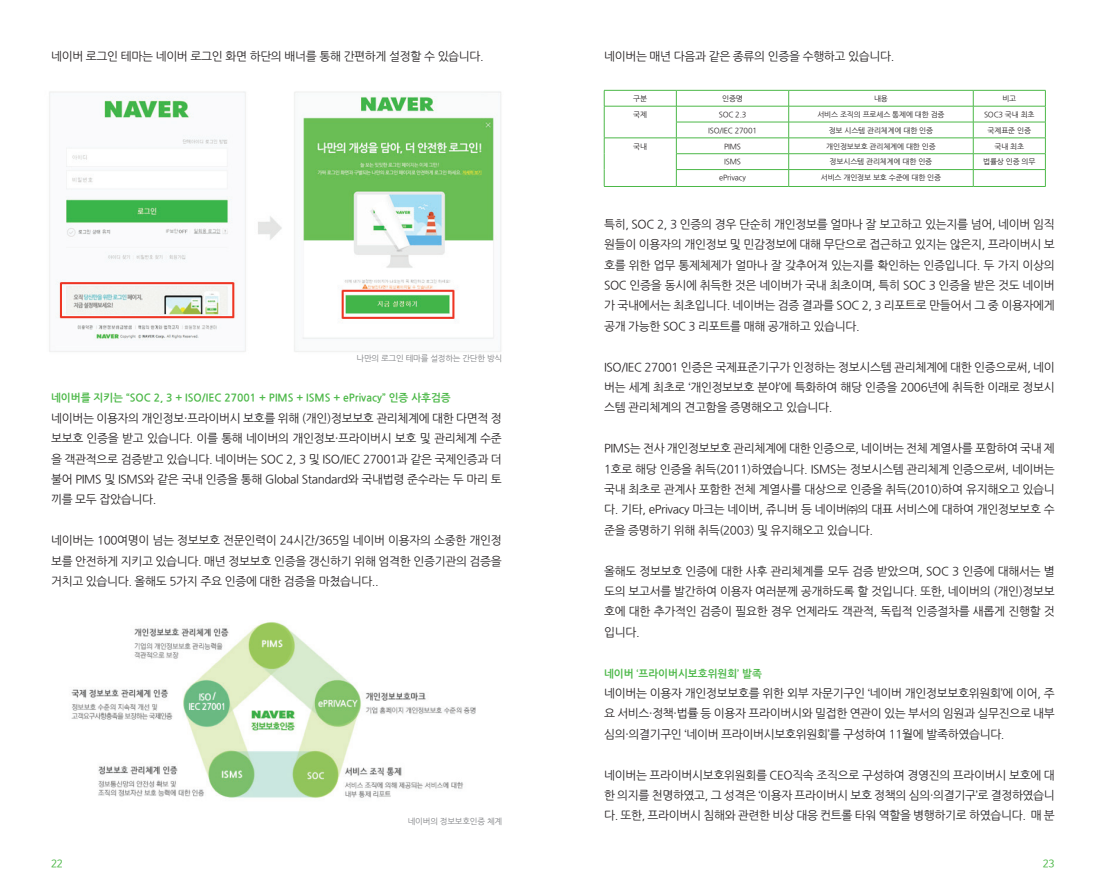
<style>
.page{position:relative;width:1106px;height:893px;background:#fff}
.page>*{position:absolute;margin:0;border:0;box-sizing:border-box;transform-origin:0 0}
.t1{font:11.7px/20.4px "Nanum Gothic OTF";letter-spacing:-.03em;color:#231f20;text-align:justify}
.t2{font:10.5px "Nanum Gothic OTF Bold";color:#4cb848}
.t3{font:10.2px "Nanum Barun Gothic OTF";color:#4cb848}
.t4{font:8.25px "Nanum Gothic OTF";letter-spacing:-.03em;color:#808285}
.t5{font:7.5px "Nanum Gothic OTF";letter-spacing:-.02em;color:#231f20}
</style>
<div class="page">
<img style="left:49px;top:91px;width:452px;height:261px">
<img style="left:71px;top:622px;width:405px;height:176px">
<hr style="left:604px;top:90px;width:72px;height:1px;background:#4cb848">
<hr style="left:676px;top:90px;width:112px;height:1px;background:#4cb848">
<hr style="left:788px;top:90px;width:185px;height:1px;background:#4cb848">
<hr style="left:973px;top:90px;width:72px;height:1px;background:#4cb848">
<hr style="left:604px;top:106px;width:72px;height:1px;background:#4cb848">
<hr style="left:676px;top:106px;width:112px;height:1px;background:#4cb848">
<hr style="left:788px;top:106px;width:185px;height:1px;background:#4cb848">
<hr style="left:973px;top:106px;width:72px;height:1px;background:#4cb848">
<hr style="left:676px;top:122px;width:112px;height:1px;background:#4cb848">
<hr style="left:788px;top:122px;width:185px;height:1px;background:#4cb848">
<hr style="left:973px;top:122px;width:72px;height:1px;background:#4cb848">
<hr style="left:604px;top:138px;width:72px;height:1px;background:#4cb848">
<hr style="left:676px;top:138px;width:112px;height:1px;background:#4cb848">
<hr style="left:788px;top:138px;width:185px;height:1px;background:#4cb848">
<hr style="left:973px;top:138px;width:72px;height:1px;background:#4cb848">
<hr style="left:676px;top:153px;width:112px;height:1px;background:#4cb848">
<hr style="left:788px;top:153px;width:185px;height:1px;background:#4cb848">
<hr style="left:973px;top:153px;width:72px;height:1px;background:#4cb848">
<svg style="left:604px;top:91px;width:1px;height:95px"></svg>
<hr style="left:676px;top:169px;width:112px;height:1px;background:#4cb848">
<svg style="left:676px;top:91px;width:1px;height:95px"></svg>
<hr style="left:788px;top:169px;width:185px;height:1px;background:#4cb848">
<svg style="left:788px;top:91px;width:1px;height:95px"></svg>
<hr style="left:973px;top:169px;width:72px;height:1px;background:#4cb848">
<svg style="left:973px;top:91px;width:1px;height:95px"></svg>
<svg style="left:1045px;top:91px;width:1px;height:95px"></svg>
<hr style="left:604px;top:186px;width:72px;height:1px;background:#4cb848">
<hr style="left:676px;top:186px;width:112px;height:1px;background:#4cb848">
<hr style="left:788px;top:186px;width:185px;height:1px;background:#4cb848">
<hr style="left:973px;top:186px;width:72px;height:1px;background:#4cb848">
<p class="t1" style="left:51px;top:46px;width:434px">네이버 로그인 테마는 네이버 로그인 화면 하단의 배너를 통해 간편하게 설정할 수 있습니다.</p>
<p class="t4" style="left:356px;top:354px;width:147px">나만의 로그인 테마를 설정하는 간단한 방식</p>
<p class="t2" style="left:51px;top:393px;width:401px">네이버를 지키는 “SOC 2, 3 + ISO/IEC 27001 + PIMS + ISMS + ePrivacy” 인증 사후검증</p>
<p class="t1" style="left:51px;top:407px;width:452px">네이버는 이용자의 개인정보・프라이버시 보호를 위해 (개인)정보보호 관리체계에 대한 다면적 정 보보호 인증을 받고 있습니다. 이를 통해 네이버의 개인정보・프라이버시 보호 및 관리체계 수준 을 객관적으로 검증받고 있습니다. 네이버는 SOC 2, 3 및 ISO/IEC 27001과 같은 국제인증과 더 불어 PIMS 및 ISMS와 같은 국내 인증을 통해 Global Standard와 국내법령 준수라는 두 마리 토 끼를 모두 잡았습니다.</p>
<p class="t1" style="left:51px;top:530px;width:452px">네이버는 100여명이 넘는 정보보호 전문인력이 24시간/365일 네이버 이용자의 소중한 개인정 보를 안전하게 지키고 있습니다. 매년 정보보호 인증을 갱신하기 위해 엄격한 인증기관의 검증을 거치고 있습니다. 올해도 5가지 주요 인증에 대한 검증을 마쳤습니다..</p>
<p class="t4" style="left:408px;top:816px;width:96px">네이버의 정보보호인증 체계</p>
<p class="t1" style="left:604px;top:46px;width:292px">네이버는 매년 다음과 같은 종류의 인증을 수행하고 있습니다.</p>
<p class="t5" style="left:633px;top:94px;width:15px">구분</p>
<p class="t5" style="left:722px;top:94px;width:22px">인증명</p>
<p class="t5" style="left:874px;top:94px;width:15px">내용</p>
<p class="t5" style="left:1002px;top:94px;width:15px">비고</p>
<p class="t5" style="left:633px;top:110px;width:15px">국제</p>
<p class="t5" style="left:718px;top:110px;width:29px">SOC 2.3</p>
<p class="t5" style="left:817px;top:110px;width:129px">서비스 조직의 프로세스 통제에 대한 검증</p>
<p class="t5" style="left:984px;top:110px;width:52px">SOC3 국내 최초</p>
<p class="t5" style="left:708px;top:126px;width:50px">ISO/IEC 27001</p>
<p class="t5" style="left:828px;top:126px;width:106px">정보 시스템 관리체계에 대한 인증</p>
<p class="t5" style="left:987px;top:126px;width:45px">국제표준 인증</p>
<p class="t5" style="left:633px;top:142px;width:15px">국내</p>
<p class="t5" style="left:724px;top:142px;width:19px">PIMS</p>
<p class="t5" style="left:826px;top:142px;width:111px">개인정보보호 관리체계에 대한 인증</p>
<p class="t5" style="left:994px;top:142px;width:31px">국내 최초</p>
<p class="t5" style="left:724px;top:158px;width:18px">ISMS</p>
<p class="t5" style="left:829px;top:158px;width:104px">정보시스템 관리체계에 대한 인증</p>
<p class="t5" style="left:983px;top:158px;width:54px">법률상 인증 의무</p>
<p class="t5" style="left:719px;top:173px;width:28px">ePrivacy</p>
<p class="t5" style="left:820px;top:173px;width:122px">서비스 개인정보 보호 수준에 대한 인증</p>
<p class="t1" style="left:604px;top:214px;width:452px">특히, SOC 2, 3 인증의 경우 단순히 개인정보를 얼마나 잘 보고하고 있는지를 넘어, 네이버 임직 원들이 이용자의 개인정보 및 민감정보에 대해 무단으로 접근하고 있지는 않은지, 프라이버시 보 호를 위한 업무 통제체제가 얼마나 잘 갖추어져 있는지를 확인하는 인증입니다. 두 가지 이상의 SOC 인증을 동시에 취득한 것은 네이버가 국내 최초이며, 특히 SOC 3 인증을 받은 것도 네이버 가 국내에서는 최초입니다. 네이버는 검증 결과를 SOC 2, 3 리포트로 만들어서 그 중 이용자에게 공개 가능한 SOC 3 리포트를 매해 공개하고 있습니다.</p>
<p class="t1" style="left:604px;top:356px;width:452px">ISO/IEC 27001 인증은 국제표준기구가 인정하는 정보시스템 관리체계에 대한 인증으로써, 네이 버는 세계 최초로 ‘개인정보보호 분야’에 특화하여 해당 인증을 2006년에 취득한 이래로 정보시 스템 관리체계의 견고함을 증명해오고 있습니다.</p>
<p class="t1" style="left:604px;top:438px;width:452px">PIMS는 전사 개인정보보호 관리체계에 대한 인증으로, 네이버는 전체 계열사를 포함하여 국내 제 1호로 해당 인증을 취득(2011)하였습니다. ISMS는 정보시스템 관리체계 인증으로써, 네이버는 국내 최초로 관계사 포함한 전체 계열사를 대상으로 인증을 취득(2010)하여 유지해오고 있습니 다. 기타, ePrivacy 마크는 네이버, 쥬니버 등 네이버㈜의 대표 서비스에 대하여 개인정보보호 수 준을 증명하기 위해 취득(2003) 및 유지해오고 있습니다.</p>
<p class="t1" style="left:604px;top:560px;width:452px">올해도 정보보호 인증에 대한 사후 관리체계를 모두 검증 받았으며, SOC 3 인증에 대해서는 별 도의 보고서를 발간하여 이용자 여러분께 공개하도록 할 것입니다. 또한, 네이버의 (개인)정보보 호에 대한 추가적인 검증이 필요한 경우 언제라도 객관적, 독립적 인증절차를 새롭게 진행할 것 입니다.</p>
<p class="t2" style="left:604px;top:668px;width:159px">네이버 ‘프라이버시보호위원회’ 발족</p>
<p class="t1" style="left:604px;top:683px;width:452px">네이버는 이용자 개인정보보호를 위한 외부 자문기구인 ‘네이버 개인정보보호위원회’에 이어, 주 요 서비스・정책・법률 등 이용자 프라이버시와 밀접한 연관이 있는 부서의 임원과 실무진으로 내부 심의・의결기구인 ‘네이버 프라이버시보호위원회’를 구성하여 11월에 발족하였습니다.</p>
<p class="t1" style="left:604px;top:764px;width:452px">네이버는 프라이버시보호위원회를 CEO직속 조직으로 구성하여 경영진의 프라이버시 보호에 대 한 의지를 천명하였고, 그 성격은 ‘이용자 프라이버시 보호 정책의 심의・의결기구’로 결정하였습니 다. 또한, 프라이버시 침해와 관련한 비상 대응 컨트롤 타워 역할을 병행하기로 하였습니다. 매 분</p>
<p class="t3" style="left:51px;top:859px;width:13px">22</p>
<p class="t3" style="left:1042px;top:859px;width:13px">23</p>
</div>
